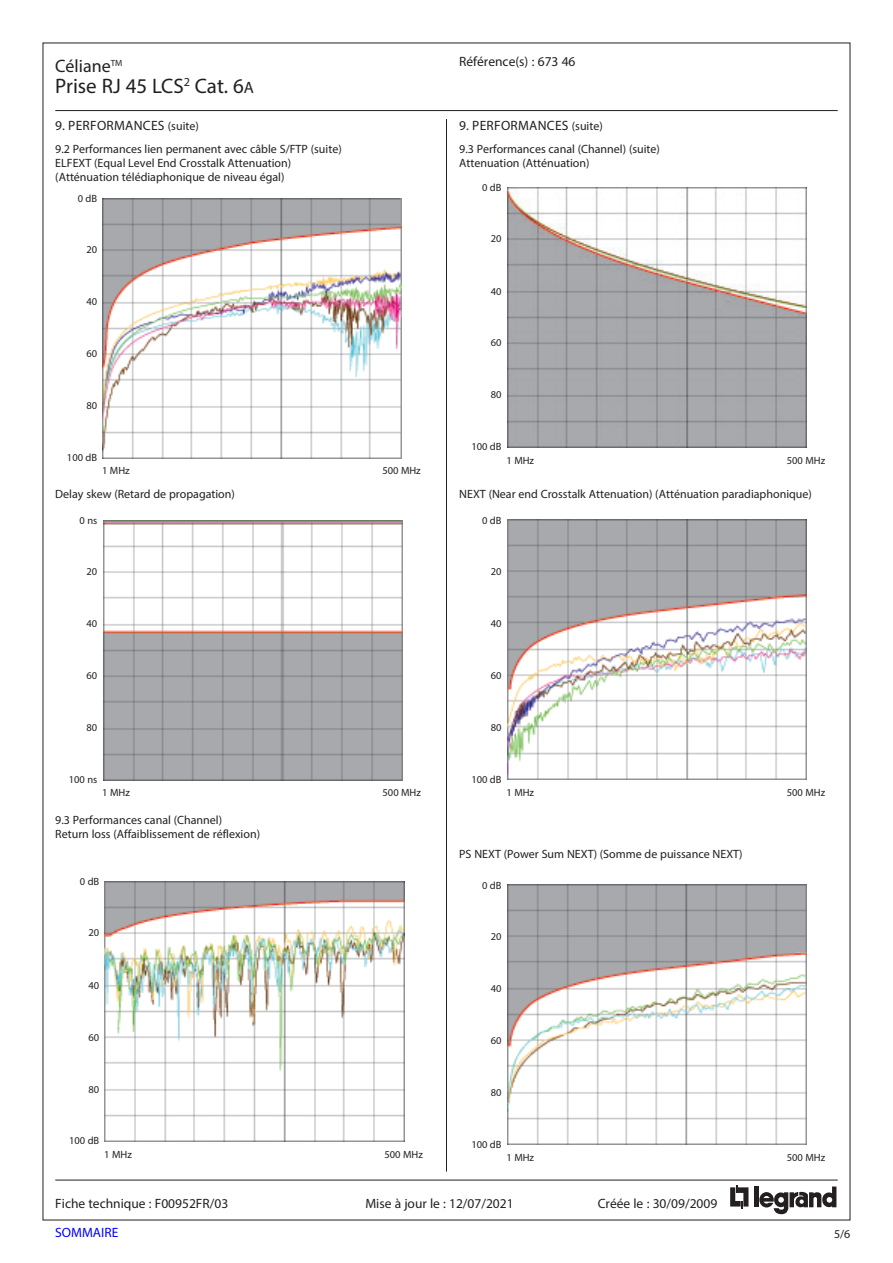
<style>
.page{position:relative;width:893px;height:1263px;background:#fff}
.page>*{position:absolute;margin:0;border:0;box-sizing:border-box;transform-origin:0 0}
.t1{font:21px "Myriad Pro";color:#231f20}
.t2{font:18px "Myriad Pro";color:#231f20}
.Texte{font:13.5px "Myriad Pro";color:#231f20}
.Texte-2{font:13.5px "Myriad Pro";letter-spacing:.02em;color:#231f20}
.t3{font:13.5px "Myriad Pro";color:#00f}
.Texte-3{font:12px/14.4px "Myriad Pro";color:#231f20}
.Chapitre{font:10.5px "Myriad Pro";color:#231f20}
.s1{font-size:16.5px}
.s2{font-size:12px}
</style>
<div class="page">
<svg style="left:730px;top:1185px;width:18px;height:23px"></svg>
<div style="left:754px;top:1186px;width:5px;height:21px;background:#231f20"></div>
<svg style="left:759px;top:1186px;width:77px;height:28px"></svg>
<hr style="left:55px;top:110px;width:783px;height:1px;background:#231f20">
<hr style="left:55px;top:1179px;width:783px;height:1px;background:#231f20">
<hr style="left:446px;top:119px;width:1px;height:1052px;background:#231f20">
<img style="left:103px;top:520px;width:299px;height:260px">
<img style="left:103px;top:198px;width:299px;height:260px">
<img style="left:105px;top:882px;width:299px;height:259px">
<img style="left:507px;top:187px;width:299px;height:260px">
<img style="left:507px;top:520px;width:299px;height:260px">
<img style="left:507px;top:885px;width:299px;height:260px">
<h2 class="t2" style="left:55px;top:55px;width:69px">Céliane<sup>TM</sup></h2>
<h1 class="t1" style="left:55px;top:73px;width:200px">Prise RJ 45 LCS<sup>2</sup> Cat. 6<span class="s1">A</span></h1>
<p class="Texte" style="left:459px;top:53px;width:118px">Référence(s) : 673 46</p>
<p class="Texte-2" style="left:55px;top:117px;width:145px">9. PERFORMANCES <span class="s2">(suite)</span></p>
<p class="Texte-3" style="left:55px;top:141px;width:288px">9.2 Performances lien permanent avec câble S/FTP (suite)</p>
<p class="Texte-3" style="left:55px;top:156px;width:238px">ELFEXT (Equal Level End Crosstalk Attenuation) (Atténuation télédiaphonique de niveau égal)</p>
<p class="Texte-2" style="left:459px;top:117px;width:145px">9. PERFORMANCES <span class="s2">(suite)</span></p>
<p class="Texte-3" style="left:459px;top:141px;width:202px">9.3 Performances canal (Channel) (suite)</p>
<p class="Texte-3" style="left:459px;top:156px;width:132px">Attenuation (Atténuation)</p>
<p class="Chapitre" style="left:482px;top:181px;width:21px">0 dB</p>
<p class="Chapitre" style="left:78px;top:192px;width:21px">0 dB</p>
<p class="Chapitre" style="left:491px;top:232px;width:12px">20</p>
<p class="Chapitre" style="left:86px;top:243px;width:12px">20</p>
<p class="Chapitre" style="left:491px;top:285px;width:12px">40</p>
<p class="Chapitre" style="left:86px;top:295px;width:12px">40</p>
<p class="Chapitre" style="left:491px;top:336px;width:12px">60</p>
<p class="Chapitre" style="left:86px;top:347px;width:12px">60</p>
<p class="Chapitre" style="left:491px;top:388px;width:12px">80</p>
<p class="Chapitre" style="left:86px;top:399px;width:12px">80</p>
<p class="Chapitre" style="left:471px;top:440px;width:32px">100 dB</p>
<p class="Chapitre" style="left:67px;top:451px;width:32px">100 dB</p>
<p class="Chapitre" style="left:506px;top:454px;width:29px">1 MHz</p>
<p class="Chapitre" style="left:787px;top:454px;width:40px">500 MHz</p>
<p class="Chapitre" style="left:102px;top:464px;width:29px">1 MHz</p>
<p class="Chapitre" style="left:382px;top:464px;width:40px">500 MHz</p>
<p class="Texte-3" style="left:55px;top:487px;width:181px">Delay skew (Retard de propagation)</p>
<p class="Texte-3" style="left:459px;top:487px;width:354px">NEXT (Near end Crosstalk Attenuation) (Atténuation paradiaphonique)</p>
<p class="Chapitre" style="left:80px;top:514px;width:19px">0 ns</p>
<p class="Chapitre" style="left:482px;top:513px;width:21px">0 dB</p>
<p class="Chapitre" style="left:87px;top:565px;width:12px">20</p>
<p class="Chapitre" style="left:491px;top:565px;width:12px">20</p>
<p class="Chapitre" style="left:87px;top:617px;width:12px">40</p>
<p class="Chapitre" style="left:491px;top:617px;width:12px">40</p>
<p class="Chapitre" style="left:87px;top:669px;width:12px">60</p>
<p class="Chapitre" style="left:491px;top:669px;width:12px">60</p>
<p class="Chapitre" style="left:87px;top:721px;width:12px">80</p>
<p class="Chapitre" style="left:491px;top:721px;width:12px">80</p>
<p class="Chapitre" style="left:69px;top:773px;width:30px">100 ns</p>
<p class="Chapitre" style="left:471px;top:772px;width:32px">100 dB</p>
<p class="Chapitre" style="left:102px;top:786px;width:29px">1 MHz</p>
<p class="Chapitre" style="left:383px;top:786px;width:40px">500 MHz</p>
<p class="Chapitre" style="left:506px;top:786px;width:29px">1 MHz</p>
<p class="Chapitre" style="left:787px;top:786px;width:40px">500 MHz</p>
<p class="Texte-3" style="left:55px;top:812px;width:168px">9.3 Performances canal (Channel)</p>
<p class="Texte-3" style="left:55px;top:827px;width:206px">Return loss (Affaiblissement de réflexion)</p>
<p class="Texte-3" style="left:459px;top:847px;width:285px">PS NEXT (Power Sum NEXT) (Somme de puissance NEXT)</p>
<p class="Chapitre" style="left:80px;top:875px;width:21px">0 dB</p>
<p class="Chapitre" style="left:482px;top:878px;width:21px">0 dB</p>
<p class="Chapitre" style="left:89px;top:926px;width:12px">20</p>
<p class="Chapitre" style="left:491px;top:929px;width:12px">20</p>
<p class="Chapitre" style="left:89px;top:979px;width:12px">40</p>
<p class="Chapitre" style="left:491px;top:982px;width:12px">40</p>
<p class="Chapitre" style="left:89px;top:1030px;width:12px">60</p>
<p class="Chapitre" style="left:491px;top:1034px;width:12px">60</p>
<p class="Chapitre" style="left:89px;top:1083px;width:12px">80</p>
<p class="Chapitre" style="left:491px;top:1086px;width:12px">80</p>
<p class="Chapitre" style="left:69px;top:1134px;width:32px">100 dB</p>
<p class="Chapitre" style="left:471px;top:1137px;width:32px">100 dB</p>
<p class="Chapitre" style="left:104px;top:1148px;width:29px">1 MHz</p>
<p class="Chapitre" style="left:384px;top:1148px;width:40px">500 MHz</p>
<p class="Chapitre" style="left:506px;top:1151px;width:29px">1 MHz</p>
<p class="Chapitre" style="left:787px;top:1151px;width:40px">500 MHz</p>
<p class="Texte" style="left:55px;top:1195px;width:175px">Fiche technique : F00952FR/03</p>
<p class="Texte" style="left:365px;top:1195px;width:150px">Mise à jour le : 12/07/2021</p>
<p class="Texte" style="left:598px;top:1195px;width:121px">Créée le : 30/09/2009</p>
<p class="t3" style="left:55px;top:1224px;width:65px">SOMMAIRE</p>
<p class="Texte-3" style="left:834px;top:1227px;width:18px">5/6</p>
</div>
